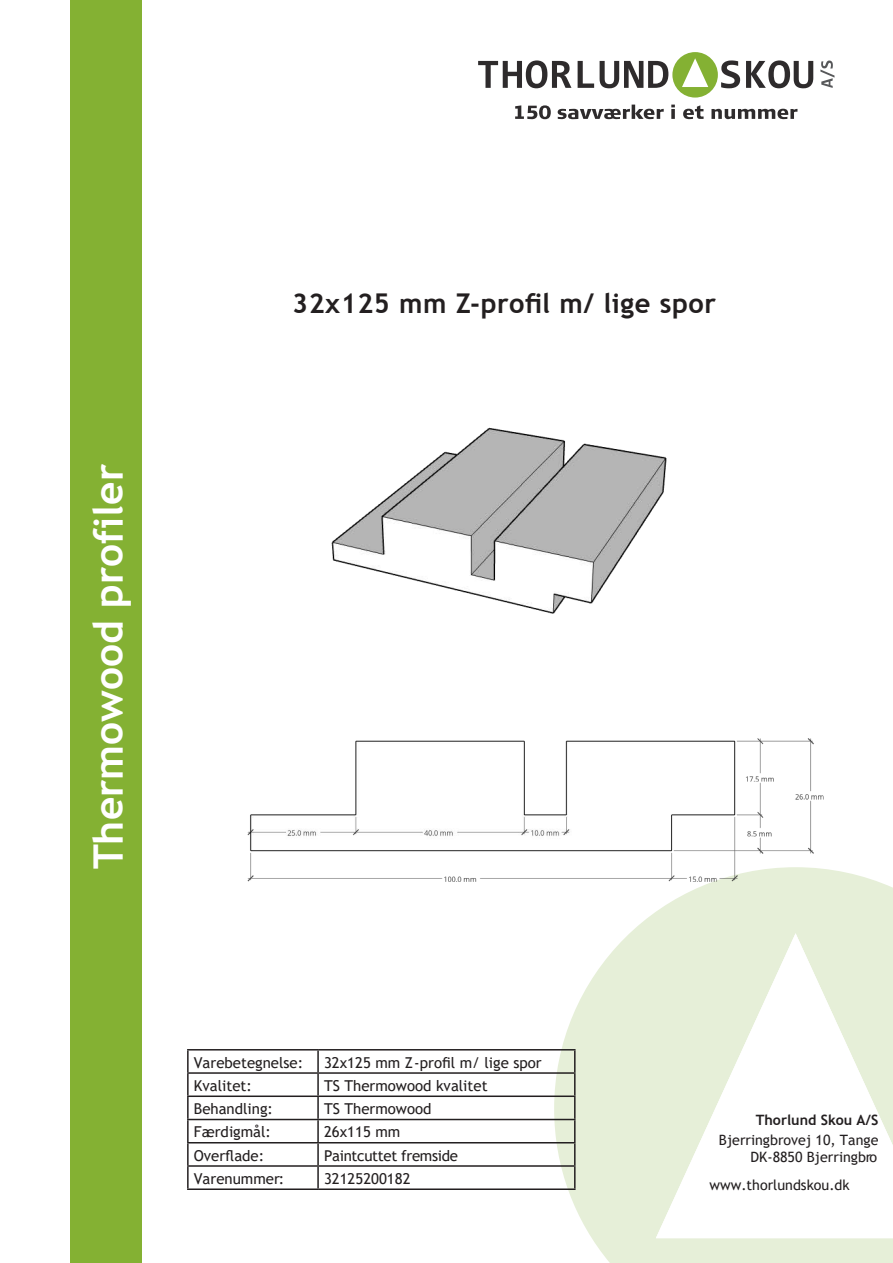
<style>
.page{position:relative;width:893px;height:1263px;background:#fff}
.page>*{position:absolute;margin:0;border:0;box-sizing:border-box;transform-origin:0 0}
.t1{font:700 40.65px "Trebuchet MS";color:#fff}
.t2{font:700 27.15px "Trebuchet MS";letter-spacing:.02em;color:#231f20}
.t3{font:15px "Trebuchet MS";color:#231f20}
.t4{font:15px "Trebuchet MS";letter-spacing:-.02em;color:#231f20}
.t5{font:14.25px/17.1px "Trebuchet MS";color:#231f20;text-align:right}
.t6{font:700 14.25px "Trebuchet MS";color:#231f20}
</style>
<div class="page">
<svg style="left:554px;top:875px;width:339px;height:388px;fill:#e6efd8"></svg>
<svg style="left:656px;top:933px;width:237px;height:305px"></svg>
<div style="left:70px;top:0;width:71px;height:1263px;background:#84b133"></div>
<div style="left:672px;top:52px;width:46px;height:46px;background:#84b133;border-radius:50%"></div>
<svg style="left:478px;top:60px;width:93px;height:28px"></svg>
<svg style="left:578px;top:61px;width:16px;height:27px"></svg>
<svg style="left:600px;top:61px;width:68px;height:27px"></svg>
<svg style="left:721px;top:60px;width:19px;height:28px"></svg>
<svg style="left:746px;top:60px;width:67px;height:28px"></svg>
<svg style="left:820px;top:61px;width:14px;height:27px"></svg>
<svg style="left:682px;top:58px;width:26px;height:29px"></svg>
<svg style="left:515px;top:105px;width:282px;height:14px"></svg>
<hr style="left:187px;top:1049px;width:131px;height:1px;background:#231f20">
<hr style="left:187px;top:1050px;width:2px;height:22px;background:#231f20">
<hr style="left:318px;top:1049px;width:258px;height:1px;background:#231f20">
<hr style="left:317px;top:1050px;width:2px;height:22px;background:#231f20">
<hr style="left:574px;top:1050px;width:2px;height:22px;background:#231f20">
<hr style="left:187px;top:1072px;width:131px;height:2px;background:#231f20">
<hr style="left:187px;top:1074px;width:2px;height:21px;background:#231f20">
<hr style="left:318px;top:1072px;width:258px;height:2px;background:#231f20">
<hr style="left:317px;top:1074px;width:2px;height:21px;background:#231f20">
<hr style="left:574px;top:1074px;width:2px;height:21px;background:#231f20">
<hr style="left:187px;top:1095px;width:131px;height:2px;background:#231f20">
<hr style="left:187px;top:1097px;width:2px;height:22px;background:#231f20">
<hr style="left:318px;top:1095px;width:258px;height:2px;background:#231f20">
<hr style="left:317px;top:1097px;width:2px;height:22px;background:#231f20">
<hr style="left:574px;top:1097px;width:2px;height:22px;background:#231f20">
<hr style="left:187px;top:1119px;width:131px;height:1px;background:#231f20">
<hr style="left:187px;top:1120px;width:2px;height:22px;background:#231f20">
<hr style="left:318px;top:1119px;width:258px;height:1px;background:#231f20">
<hr style="left:317px;top:1120px;width:2px;height:22px;background:#231f20">
<hr style="left:574px;top:1120px;width:2px;height:22px;background:#231f20">
<hr style="left:187px;top:1142px;width:131px;height:1px;background:#231f20">
<hr style="left:187px;top:1143px;width:2px;height:22px;background:#231f20">
<hr style="left:318px;top:1142px;width:258px;height:1px;background:#231f20">
<hr style="left:317px;top:1143px;width:2px;height:22px;background:#231f20">
<hr style="left:574px;top:1143px;width:2px;height:22px;background:#231f20">
<hr style="left:187px;top:1165px;width:131px;height:2px;background:#231f20">
<hr style="left:187px;top:1167px;width:2px;height:21px;background:#231f20">
<hr style="left:318px;top:1165px;width:258px;height:2px;background:#231f20">
<hr style="left:317px;top:1167px;width:2px;height:21px;background:#231f20">
<hr style="left:574px;top:1167px;width:2px;height:21px;background:#231f20">
<hr style="left:187px;top:1188px;width:131px;height:2px;background:#231f20">
<hr style="left:318px;top:1188px;width:258px;height:2px;background:#231f20">
<img style="left:331px;top:427px;width:336px;height:187px">
<img style="left:247px;top:738px;width:610px;height:166px">
<h1 class="t1" style="left:83px;top:869px;width:407px;rotate:-90deg">Thermowood profiler</h1>
<h2 class="t2" style="left:292px;top:287px;width:425px">32x125 mm Z-profil m/ lige spor</h2>
<p class="t3" style="left:194px;top:1053px;width:111px">Varebetegnelse:</p>
<p class="t3" style="left:324px;top:1053px;width:219px">32x125 mm Z-profil m/ lige spor</p>
<p class="t3" style="left:194px;top:1076px;width:60px">Kvalitet:</p>
<p class="t3" style="left:324px;top:1076px;width:165px">TS Thermowood kvalitet</p>
<p class="t3" style="left:194px;top:1099px;width:81px">Behandling:</p>
<p class="t3" style="left:324px;top:1099px;width:109px">TS Thermowood</p>
<p class="t3" style="left:194px;top:1123px;width:79px">Færdigmål:</p>
<p class="t3" style="left:324px;top:1123px;width:78px">26x115 mm</p>
<p class="t3" style="left:194px;top:1146px;width:72px">Overflade:</p>
<p class="t4" style="left:324px;top:1146px;width:135px">Paintcuttet fremside</p>
<p class="t3" style="left:194px;top:1169px;width:92px">Varenummer:</p>
<p class="t3" style="left:324px;top:1169px;width:88px">32125200182</p>
<p class="t6" style="left:756px;top:1111px;width:124px">Thorlund Skou A/S</p>
<p class="t5" style="left:719px;top:1131px;width:161px">Bjerringbrovej 10, Tange<br>DK-8850 Bjerringbro</p>
<p class="t5" style="left:710px;top:1176px;width:142px">www.thorlundskou.dk</p>
</div>
